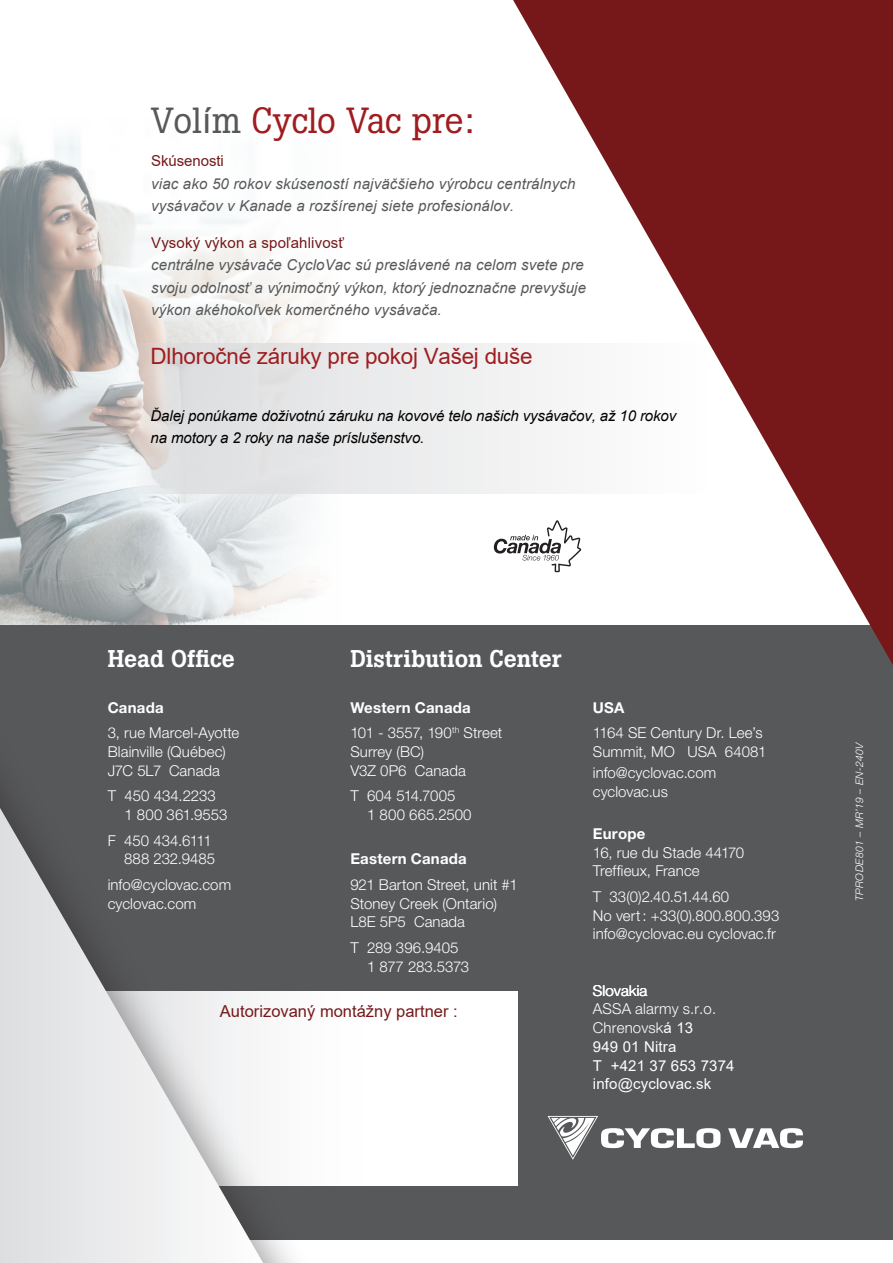
<style>
.page{position:relative;width:893px;height:1263px;background:#fff}
.page>*{position:absolute;margin:0;border:0;box-sizing:border-box;transform-origin:0 0}
.Text{font:36px "Boton";letter-spacing:-.005em;color:#9f1d20}
.Title_REVERSE{font:500 24px "Boton";color:#fff}
.Text-2{font:22.35px "Arial";letter-spacing:-.01em;color:#9f1d20}
.Title_REVERSE-2{font:16.5px "Arial";color:#761819}
.Adresses{font:300 15px/18.8px "Helvetica Neue LT Std";letter-spacing:.005em;color:#fff}
.Text-3{font:italic 15px/22.5px "Arial";letter-spacing:.01em;color:#57585a}
.Text-4{font:italic 15px/22.5px "Arial";letter-spacing:-.005em;color:#000}
.Adresses-2{font:15px/18.8px "Arial";letter-spacing:.01em;color:#fff}
.t1{font:italic 300 10.5px "Helvetica Neue LT Std";letter-spacing:.03em;color:#fff}
.s1{color:#57585a}
.s2{font-family:"Arial";color:#57585a}
.s3{font-style:normal;color:#761819}
.s4{font-size:22.5px}
.s5{font-weight:700}
.s6{font-family:"Helvetica Neue LT Std";font-weight:300}
</style>
<div class="page">
<img style="left:0;top:137px;width:341px;height:488px">
<svg style="left:128px;top:343px;width:385px;height:150px;fill:#e7e8e9"></svg>
<svg style="left:494px;top:536px;width:19px;height:18px"></svg>
<div style="left:0;top:625px;width:893px;height:614px;background:#57585a"></div>
<svg style="left:547px;top:1116px;width:173px;height:44px"></svg>
<svg style="left:728px;top:1128px;width:75px;height:20px"></svg>
<svg style="left:513px;top:0;width:380px;height:665px"></svg>
<div style="left:0;top:991px;width:517px;height:194px;background:#fff"></div>
<div style="left:0;top:714px;width:329px;height:549px;background:#231f20;opacity:.46"></div>
<svg style="left:0;top:808px;width:263px;height:455px"></svg>
<p class="Text" style="left:151px;top:99px;width:324px"><span class="s1">Vol</span><span class="s2">í</span><span class="s1">m</span> Cyclo Vac pre:</p>
<p class="Text-3" style="left:151px;top:150px;width:426px"><span class="s3">Skúsenosti<br></span>viac ako 50 rokov skúseností najväčšieho výrobcu centrálnych vysávačov v Kanade a rozšírenej siete profesionálov.</p>
<p class="Text-3" style="left:151px;top:232px;width:436px"><span class="s3">Vysoký výkon a spoľahlivosť<br></span>centrálne vysávače CycloVac sú preslávené na celom svete pre svoju odolnosť a výnimočný výkon, ktorý jednoznačne prevyšuje výkon akéhokoľvek komerčného vysávača.</p>
<p class="Text-2" style="left:151px;top:345px;width:384px"><span class="s4">Dlhoročné záru</span>ky pre pokoj Vašej duše</p>
<p class="Text-4" style="left:151px;top:405px;width:527px">Ďalej ponúkame doživotnú záruku na kovové telo našich vysávačov, až 10 rokov na motory a 2 roky na naše príslušenstvo.</p>
<p class="Title_REVERSE" style="left:108px;top:644px;width:129px">Head Office</p>
<p class="Adresses" style="left:108px;top:694px;width:133px;line-height:25.5px"><span class="s5">Canada<br></span>3, rue Marcel-Ayotte</p>
<p class="Adresses" style="left:108px;top:742px;width:120px">Blainville (Québec)<br>J7C 5L7 Canada</p>
<p class="Adresses" style="left:124px;top:786px;width:105px;text-indent:-17px">T 450 434.2233<br>1 800 361.9553</p>
<p class="Adresses" style="left:108px;top:831px;width:109px;text-align:right">F 450 434.6111<br>888 232.9485</p>
<p class="Adresses" style="left:108px;top:875px;width:125px">info@cyclovac.com cyclovac.com</p>
<p class="Title_REVERSE" style="left:350px;top:644px;width:213px">Distribution Center</p>
<p class="Adresses" style="left:350px;top:694px;width:154px;line-height:25.5px"><span class="s5">Western Canada<br></span>101 - 3557, 190<sup>th</sup> Street</p>
<p class="Adresses" style="left:350px;top:742px;width:117px">Surrey (BC)<br>V3Z 0P6 Canada</p>
<p class="Adresses" style="left:367px;top:786px;width:106px;text-indent:-17px">T 604 514.7005<br>1 800 665.2500</p>
<p class="Adresses" style="left:350px;top:846px;width:169px;line-height:25.5px"><span class="s5">Eastern Canada<br></span>921 Barton Street, unit #1</p>
<p class="Adresses" style="left:350px;top:894px;width:148px">Stoney Creek (Ontario)<br>L8E 5P5 Canada</p>
<p class="Adresses" style="left:367px;top:938px;width:104px;text-indent:-17px">T 289 396.9405<br>1 877 283.5373</p>
<p class="Title_REVERSE-2" style="left:220px;top:1003px;width:239px">Autorizovaný montážny partner :</p>
<p class="Adresses" style="left:593px;top:694px;width:171px;line-height:25.5px"><span class="s5">USA<br></span>1164 SE Century Dr. Lee’s</p>
<p class="Adresses" style="left:593px;top:741px;width:175px;line-height:21px">Summit, MO USA 64081 info@cyclovac.com</p>
<p class="Adresses" style="left:593px;top:782px;width:77px">cyclovac.us</p>
<p class="Adresses" style="left:593px;top:824px;width:153px"><span class="s5">Europe<br></span>16, rue du Stade 44170<br>Treffieux, France</p>
<p class="Adresses" style="left:593px;top:887px;width:188px">T 33(0)2.40.51.44.60<br>No vert: +33(0).800.800.393 info@cyclovac.eu cyclovac.fr</p>
<p class="Adresses-2" style="left:593px;top:982px;width:143px"><span class="s6">Slovakia<br>ASSA alarmy s.r.o.<br>Chrenovsk</span>á 13<br>949 01 Nitra<br>T +421 37 653 7374 info@cyclovac.sk</p>
<p class="t1" style="left:853px;top:901px;width:160px;rotate:-90deg">TPRODE801 – MR’19 – EN-240V</p>
</div>
